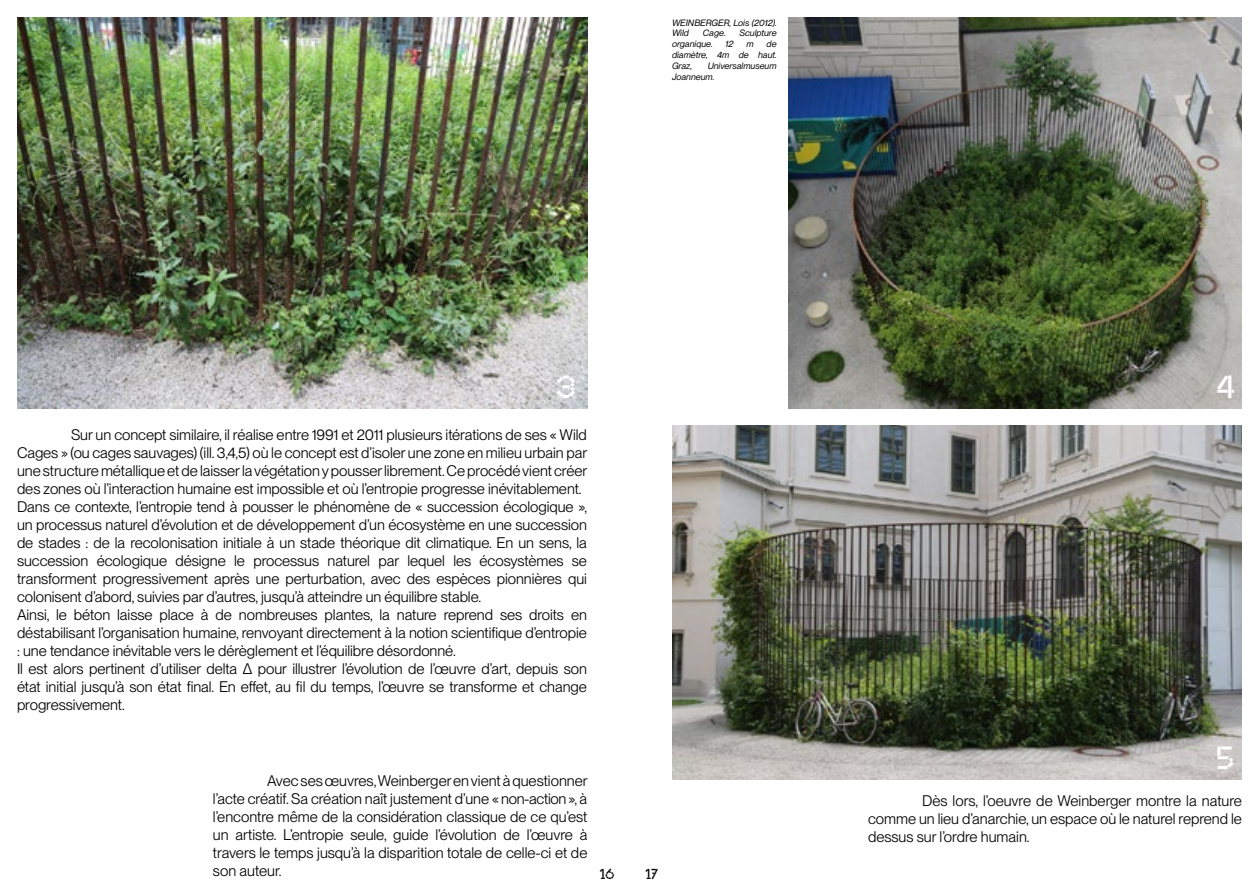
<style>
.page{position:relative;width:1259px;height:893px;background:#fff}
.page>*{position:absolute;margin:0;border:0;box-sizing:border-box;transform-origin:0 0}
.t1{font:30px "paisible 4 black";color:#fff;scale:1.1 1}
.t2{font:15px/18px "PP Neue Montreal";letter-spacing:-.005em;color:#000;text-align:justify}
.t3{font:13.5px "paisible 4 black";color:#000}
.t4{font:italic 9px/10.8px "PP Neue Montreal";color:#000}
</style>
<div class="page">
<img style="left:17px;top:17px;width:570px;height:391px">
<img style="left:788px;top:17px;width:454px;height:391px">
<img style="left:672px;top:425px;width:570px;height:355px">
<p class="t4" style="left:672px;top:17px;width:106px">WEINBERGER, Lois (2 012).<br>Wild</p>
<p class="t4" style="left:703px;top:28px;width:24px">Cage.</p>
<p class="t4" style="left:739px;top:28px;width:39px">Sculpture</p>
<p class="t4" style="left:672px;top:39px;width:42px">organique.</p>
<p class="t4" style="left:725px;top:39px;width:8px">12</p>
<p class="t4" style="left:746px;top:39px;width:9px">m</p>
<p class="t4" style="left:672px;top:39px;width:106px;text-align:justify;text-indent:95px">de diamètre, 4m de haut.<br>Graz,</p>
<p class="t4" style="left:672px;top:60px;width:106px;text-indent:36px">Universalmuseum<br>Joanneum.</p>
<h1 class="t1" style="left:556px;top:364px;width:20px">3</h1>
<p class="t2" style="left:17px;top:425px;width:572px;text-align:left;text-indent:54px">Sur un concept similaire, il réalise entre 1991 et 2011 plusieurs itérations de ses « Wild Cages » (ou cages sauvages) (ill. 3,4,5) où le concept est d’isoler une zone en milieu urbain par une structure métallique et de laisser la végétation y pousser librement. Ce procédé vient créer des zones où l’interaction humaine est impossible et où l’entropie progresse inévitablement.<br>Dans ce contexte, l’entropie tend à pousser le phénomène de « succession écologique », un processus naturel d’évolution et de développement d’un écosystème en une succession de stades : de la recolonisation initiale à un stade théorique dit climatique. En un sens, la succession écologique désigne le processus naturel par lequel les écosystèmes se transforment progressivement après une perturbation, avec des espèces pionnières qui colonisent d’abord, suivies par d’autres, jusqu’à atteindre un équilibre stable.<br>Ainsi, le béton laisse place à de nombreuses plantes, la nature reprend ses droits en déstabilisant l’organisation humaine, renvoyant directement à la notion scientifique d’entropie : une tendance inévitable vers le dérèglement et l’équilibre désordonné.<br>Il est alors pertinent d’utiliser delta Δ pour illustrer l’évolution de l’œuvre d’art, depuis son état initial jusqu’à son état final. En effet, au fil du temps, l’œuvre se transforme et change progressivement.</p>
<p class="t2" style="left:213px;top:772px;width:376px;text-indent:54px">Avec ses œuvres, Weinberger en vient à questionner l’acte créatif. Sa création naît justement d’une « non-action », à l’encontre même de la considération classique de ce qu’est un artiste. L’entropie seule, guide l’évolution de l’œuvre à travers le temps jusqu’à la disparition totale de celle-ci et de son auteur.</p>
<p class="t3" style="left:600px;top:864px;width:16px">16</p>
<p class="t3" style="left:645px;top:864px;width:14px">17</p>
<h1 class="t1" style="left:1216px;top:364px;width:18px">4</h1>
<h1 class="t1" style="left:1214px;top:736px;width:20px">5</h1>
<p class="t2" style="left:868px;top:792px;width:375px;text-indent:54px">Dès lors, l’oeuvre de Weinberger montre la nature comme un lieu d’anarchie, un espace où le naturel reprend le dessus sur l’ordre humain.</p>
</div>
